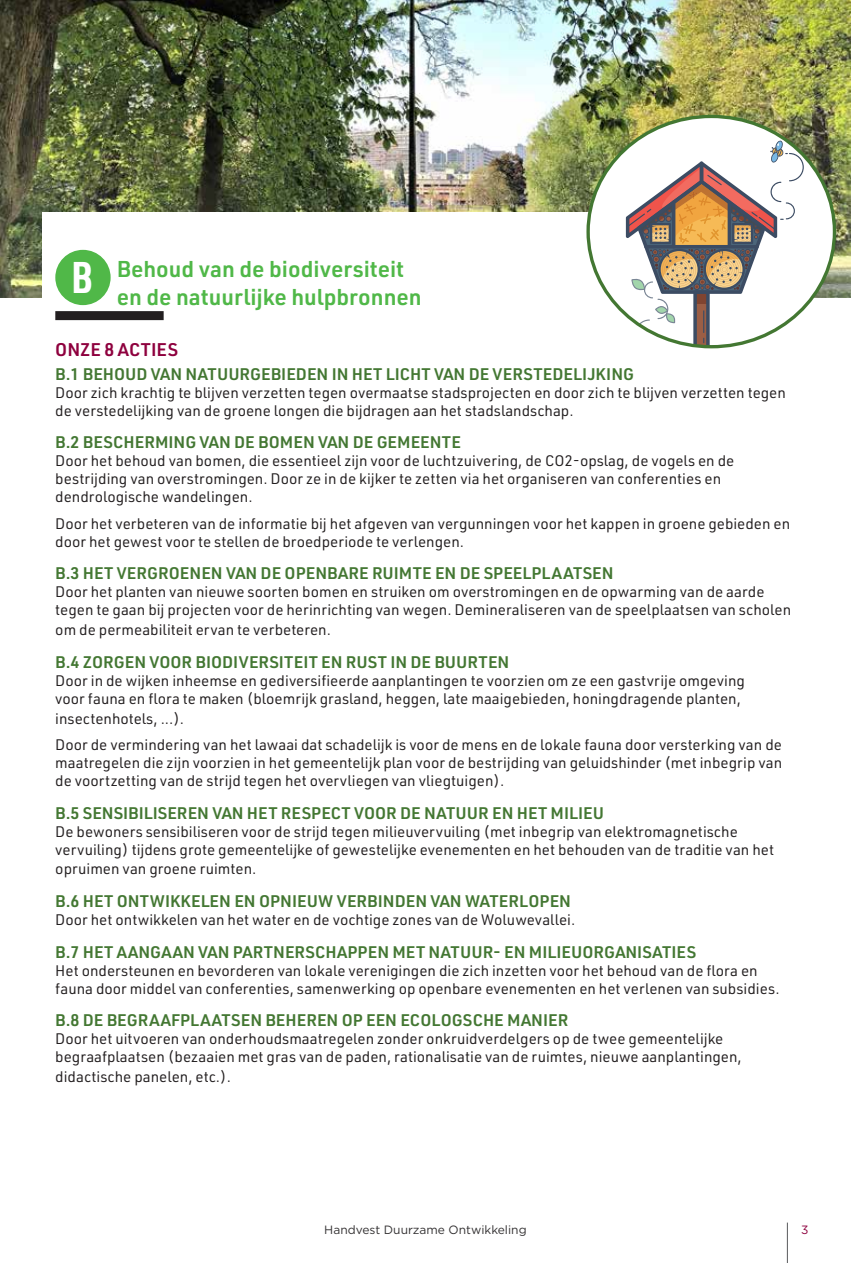
<style>
.page{position:relative;width:851px;height:1263px;background:#fff}
.page>*{position:absolute;margin:0;border:0;box-sizing:border-box;transform-origin:0 0}
.t1{font:600 22.5px/28.5px "URWDIN";color:#50b848}
.t2{font:600 18px "URWDIN";letter-spacing:.005em;color:#8e003e}
.t3{font:600 16.5px "URWDIN";color:#437732}
.t4{font:15px/18px "URWDIN";color:#231f20}
.t5{font:12px "Gotham";color:#333132}
.t6{font:12px "Gotham";color:#8e003e}
.s1{font-family:"URWDIN Cond";font-weight:700;font-size:43.5px;color:#fff}
</style>
<div class="page">
<hr style="left:786px;top:1222px;width:1px;height:41px;background:#58595b">
<img style="left:0;top:0;width:850px;height:298px">
<div style="left:43px;top:213px;width:765px;height:914px;background:#fff"></div>
<div style="left:55px;top:250px;width:56px;height:55px;background:#50b848;border-radius:50%"></div>
<div style="left:55px;top:311px;width:109px;height:9px;background:#231f20"></div>
<img style="left:588px;top:116px;width:246px;height:199px">
<svg style="left:624px;top:140px;width:179px;height:207px"></svg>
<h1 class="t1" style="left:117px;top:253px;width:306px;text-indent:-45px"><span class="s1">B</span> Behoud van de biodiversiteit en de natuurlijke hulpbronnen</h1>
<p class="t2" style="left:55px;top:337px;width:124px">ONZE 8 ACTIES</p>
<p class="t3" style="left:55px;top:363px;width:580px">B.1 BEHOUD VAN NATUURGEBIEDEN IN HET LICHT VAN DE VERSTEDELIJKING</p>
<p class="t4" style="left:55px;top:383px;width:732px">Door zich krachtig te blijven verzetten tegen overmaatse stadsprojecten en door zich te blijven verzetten tegen de verstedelijking van de groene longen die bijdragen aan het stadslandschap.</p>
<p class="t3" style="left:55px;top:431px;width:407px">B.2 BESCHERMING VAN DE BOMEN VAN DE GEMEENTE</p>
<p class="t4" style="left:55px;top:452px;width:680px">Door het behoud van bomen, die essentieel zijn voor de luchtzuivering, de CO2-opslag, de vogels en de bestrijding van overstromingen. Door ze in de kijker te zetten via het organiseren van conferenties en dendrologische wandelingen.</p>
<p class="t4" style="left:55px;top:514px;width:736px">Door het verbeteren van de informatie bij het afgeven van vergunningen voor het kappen in groene gebieden en door het gewest voor te stellen de broedperiode te verlengen.</p>
<p class="t3" style="left:55px;top:562px;width:559px">B.3 HET VERGROENEN VAN DE OPENBARE RUIMTE EN DE SPEELPLAATSEN</p>
<p class="t4" style="left:55px;top:583px;width:737px">Door het planten van nieuwe soorten bomen en struiken om overstromingen en de opwarming van de aarde tegen te gaan bij projecten voor de herinrichting van wegen. Demineraliseren van de speelplaatsen van scholen</p>
<p class="t4" style="left:55px;top:620px;width:277px">om de permeabiliteit ervan te verbeteren.</p>
<p class="t3" style="left:55px;top:651px;width:455px">B.4 ZORGEN VOOR BIODIVERSITEIT EN RUST IN DE BUURTEN</p>
<p class="t4" style="left:55px;top:671px;width:691px">Door in de wijken inheemse en gediversifieerde aanplantingen te voorzien om ze een gastvrije omgeving voor fauna en flora te maken (bloemrijk grasland, heggen, late maaigebieden, honingdragende planten,</p>
<p class="t4" style="left:55px;top:704px;width:728px;line-height:26.5px">insectenhotels, ...).<br>Door de vermindering van het lawaai dat schadelijk is voor de mens en de lokale fauna door versterking van de</p>
<p class="t4" style="left:55px;top:753px;width:728px">maatregelen die zijn voorzien in het gemeentelijk plan voor de bestrijding van geluidshinder (met inbegrip van de voortzetting van de strijd tegen het overvliegen van vliegtuigen).</p>
<p class="t3" style="left:55px;top:802px;width:550px">B.5 SENSIBILISEREN VAN HET RESPECT VOOR DE NATUUR EN HET MILIEU</p>
<p class="t4" style="left:55px;top:822px;width:720px">De bewoners sensibiliseren voor de strijd tegen milieuvervuiling (met inbegrip van elektromagnetische vervuiling) tijdens grote gemeentelijke of gewestelijke evenementen en het behouden van de traditie van het</p>
<p class="t4" style="left:55px;top:860px;width:202px">opruimen van groene ruimten.</p>
<p class="t3" style="left:55px;top:890px;width:517px">B.6 HET ONTWIKKELEN EN OPNIEUW VERBINDEN VAN WATERLOPEN</p>
<p class="t4" style="left:55px;top:910px;width:521px">Door het ontwikkelen van het water en de vochtige zones van de Woluwevallei.</p>
<p class="t3" style="left:55px;top:940px;width:642px">B.7 HET AANGAAN VAN PARTNERSCHAPPEN MET NATUUR- EN MILIEUORGANISATIES</p>
<p class="t4" style="left:55px;top:961px;width:725px">Het ondersteunen en bevorderen van lokale verenigingen die zich inzetten voor het behoud van de flora en fauna door middel van conferenties, samenwerking op openbare evenementen en het verlenen van subsidies.</p>
<p class="t3" style="left:55px;top:1009px;width:514px">B.8 DE BEGRAAFPLAATSEN BEHEREN OP EEN ECOLOGSCHE MANIER</p>
<p class="t4" style="left:55px;top:1029px;width:687px">Door het uitvoeren van onderhoudsmaatregelen zonder onkruidverdelgers op de twee gemeentelijke begraafplaatsen (bezaaien met gras van de paden, rationalisatie van de ruimtes, nieuwe aanplantingen,</p>
<p class="t4" style="left:55px;top:1067px;width:177px">didactische panelen, etc.).</p>
<p class="t5" style="left:324px;top:1223px;width:204px">Handvest Duurzame Ontwikkeling</p>
<p class="t6" style="left:801px;top:1223px;width:9px">3</p>
</div>
